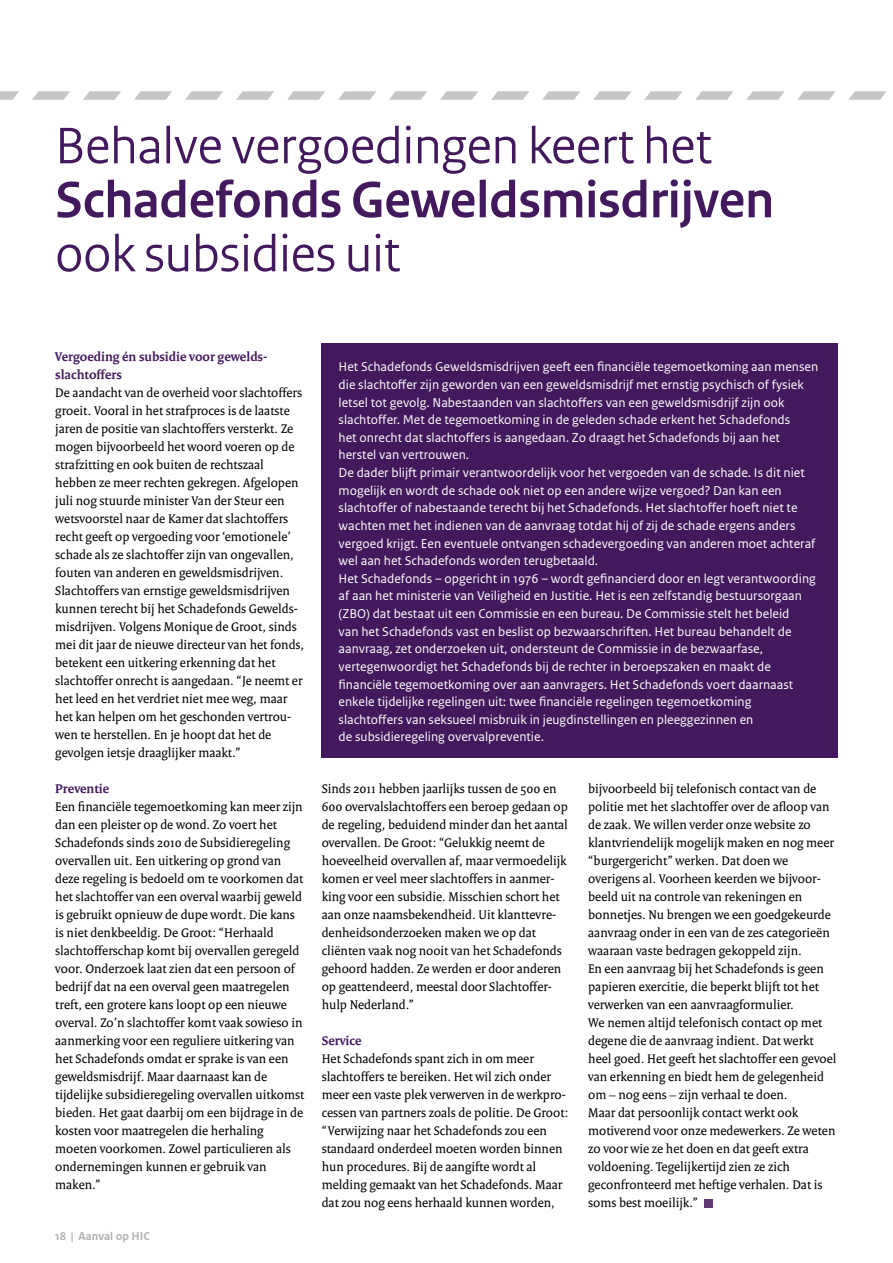
<style>
.page{position:relative;width:893px;height:1263px;background:#fff}
.page>*{position:absolute;margin:0;border:0;box-sizing:border-box;transform-origin:0 0}
._07__tekstkader{font:54px/54px "Rijksoverheid Sans Heading";color:#43195d}
._07__tekstkader-2{font:13.5px/18px "Rijksoverheid Serif";color:#000}
._07__tekstkader-3{font:13.5px/17.7px "Rijksoverheid Sans Text";color:#fff}
.t1{font:700 12px "Rijksoverheid Sans Text";color:#b2b2b2}
.s1{font-weight:700}
.s2{font-weight:700;color:#43195d}
</style>
<div class="page">
<svg style="left:0;top:91px;width:19px;height:9px"></svg>
<svg style="left:32px;top:91px;width:38px;height:9px"></svg>
<svg style="left:83px;top:91px;width:38px;height:9px"></svg>
<svg style="left:134px;top:91px;width:38px;height:9px"></svg>
<svg style="left:185px;top:91px;width:38px;height:9px"></svg>
<svg style="left:236px;top:91px;width:38px;height:9px"></svg>
<svg style="left:287px;top:91px;width:38px;height:9px"></svg>
<svg style="left:338px;top:91px;width:38px;height:9px"></svg>
<svg style="left:389px;top:91px;width:38px;height:9px"></svg>
<svg style="left:440px;top:91px;width:38px;height:9px"></svg>
<svg style="left:491px;top:91px;width:38px;height:9px"></svg>
<svg style="left:542px;top:91px;width:38px;height:9px"></svg>
<svg style="left:593px;top:91px;width:38px;height:9px"></svg>
<svg style="left:644px;top:91px;width:38px;height:9px"></svg>
<svg style="left:695px;top:91px;width:38px;height:9px"></svg>
<svg style="left:746px;top:91px;width:38px;height:9px"></svg>
<svg style="left:797px;top:91px;width:39px;height:9px"></svg>
<svg style="left:848px;top:91px;width:39px;height:9px"></svg>
<div style="left:704px;top:1199px;width:9px;height:8px;background:#5f3974"></div>
<div style="left:322px;top:343px;width:516px;height:414px;background:#43195d"></div>
<p class="_07__tekstkader" style="left:55px;top:119px;width:720px">Behalve vergoedingen keert het<br><span class="s1">Schadefonds Geweldsmisdrijven </span>ook subsidies uit</p>
<p class="_07__tekstkader-2" style="left:55px;top:348px;width:251px"><span class="s2">Vergoeding én subsidie voor gewelds&shy;slachtoffers<br></span>De aandacht van de overheid voor slachtoffers groeit. Vooral in het strafproces is de laatste jaren de positie van slachtoffers versterkt. Ze mogen bijvoorbeeld het woord voeren op de strafzitting en ook buiten de rechtszaal hebben ze meer rechten gekregen. Afgelopen juli nog stuurde minister Van der Steur een wetsvoorstel naar de Kamer dat slachtoffers recht geeft op vergoeding voor ‘emotionele’ schade als ze slachtoffer zijn van ongevallen, fouten van anderen en geweldsmisdrijven.<br>Slachtoffers van ernstige geweldsmisdrijven kunnen terecht bij het Schadefonds Gewelds&shy;misdrijven. Volgens Monique de Groot, sinds mei dit jaar de nieuwe directeur van het fonds, betekent een uitkering erkenning dat het slachtoffer onrecht is aangedaan. “Je neemt er het leed en het verdriet niet mee weg, maar het kan helpen om het geschonden vertrou&shy;wen te herstellen. En je hoopt dat het de gevolgen ietsje draaglijker maakt.”</p>
<p class="_07__tekstkader-2" style="left:55px;top:780px;width:250px"><span class="s2">Preventie<br></span>Een financiële tegemoetkoming kan meer zijn dan een pleister op de wond. Zo voert het Schadefonds sinds 2010 de Subsidieregeling overvallen uit. Een uitkering op grond van deze regeling is bedoeld om te voorkomen dat het slachtoffer van een overval waarbij geweld is gebruikt opnieuw de dupe wordt. Die kans is niet denkbeeldig. De Groot: “Herhaald slachtofferschap komt bij overvallen geregeld voor. Onderzoek laat zien dat een persoon of bedrijf dat na een overval geen maatregelen treft, een grotere kans loopt op een nieuwe overval. Zo’n slachtoffer komt vaak sowieso in aanmerking voor een reguliere uitkering van het Schadefonds omdat er sprake is van een geweldsmisdrijf. Maar daarnaast kan de tijdelijke subsidieregeling overvallen uitkomst bieden. Het gaat daarbij om een bijdrage in de kosten voor maatregelen die herhaling moeten voorkomen. Zowel particulieren als ondernemingen kunnen er gebruik van maken.”</p>
<p class="_07__tekstkader-2" style="left:322px;top:780px;width:248px">Sinds 2011 hebben jaarlijks tussen de 500 en 600 overvalslachtoffers een beroep gedaan op de regeling, beduidend minder dan het aantal overvallen. De Groot: “Gelukkig neemt de hoeveelheid overvallen af, maar vermoedelijk komen er veel meer slachtoffers in aanmer&shy;king voor een subsidie. Misschien schort het aan onze naamsbekendheid. Uit klanttevre&shy;denheidsonderzoeken maken we op dat cliënten vaak nog nooit van het Schadefonds gehoord hadden. Ze werden er door anderen op geattendeerd, meestal door Slachtoffer&shy;hulp Nederland.”</p>
<p class="_07__tekstkader-3" style="left:339px;top:358px;width:481px">Het Schadefonds Geweldsmisdrijven geeft een financiële tegemoetkoming aan mensen die slachtoffer zijn geworden van een geweldsmisdrijf met ernstig psychisch of fysiek letsel tot gevolg. Nabestaanden van slachtoffers van een geweldsmisdrijf zijn ook slachtoffer. Met de tegemoetkoming in de geleden schade erkent het Schadefonds<br>het onrecht dat slachtoffers is aangedaan. Zo draagt het Schadefonds bij aan het herstel van vertrouwen.<br>De dader blijft primair verantwoordelijk voor het vergoeden van de schade. Is dit niet mogelijk en wordt de schade ook niet op een andere wijze vergoed? Dan kan een slachtoffer of nabestaande terecht bij het Schadefonds. Het slachtoffer hoeft niet te wachten met het indienen van de aanvraag totdat hij of zij de schade ergens anders vergoed krijgt. Een eventuele ontvangen schadevergoeding van anderen moet achteraf wel aan het Schadefonds worden terugbetaald.<br>Het Schadefonds – opgericht in 1976 – wordt gefinancierd door en legt verantwoording af aan het ministerie van Veiligheid en Justitie. Het is een zelfstandig bestuursorgaan (ZBO) dat bestaat uit een Commissie en een bureau. De Commissie stelt het beleid<br>van het Schadefonds vast en beslist op bezwaarschriften. Het bureau behandelt de aanvraag, zet onderzoeken uit, ondersteunt de Commissie in de bezwaarfase, vertegenwoordigt het Schadefonds bij de rechter in beroepszaken en maakt de financiële tegemoetkoming over aan aanvragers. Het Schadefonds voert daarnaast enkele tijdelijke regelingen uit: twee financiële regelingen tegemoetkoming slachtoffers van seksueel misbruik in jeugdinstellingen en pleeggezinnen en<br>de subsidieregeling overvalpreventie.</p>
<p class="_07__tekstkader-2" style="left:588px;top:780px;width:250px">bijvoorbeeld bij telefonisch contact van de politie met het slachtoffer over de afloop van de zaak. We willen verder onze website zo klantvriendelijk mogelijk maken en nog meer “burgergericht” werken. Dat doen we overigens al. Voorheen keerden we bijvoor&shy;beeld uit na controle van rekeningen en bonnetjes. Nu brengen we een goedgekeurde aanvraag onder in een van de zes categorieën waaraan vaste bedragen gekoppeld zijn.<br>En een aanvraag bij het Schadefonds is geen papieren exercitie, die beperkt blijft tot het verwerken van een aanvraagformulier.<br>We nemen altijd telefonisch contact op met degene die de aanvraag indient. Dat werkt heel goed. Het geeft het slachtoffer een gevoel van erkenning en biedt hem de gelegenheid om – nog eens – zijn verhaal te doen.<br>Maar dat persoonlijk contact werkt ook motiverend voor onze medewerkers. Ze weten zo voor wie ze het doen en dat geeft extra voldoening. Tegelijkertijd zien ze zich geconfronteerd met heftige verhalen. Dat is soms best moeilijk.”</p>
<p class="_07__tekstkader-2" style="left:322px;top:1032px;width:248px"><span class="s2">Service<br></span>Het Schadefonds spant zich in om meer slachtoffers te bereiken. Het wil zich onder meer een vaste plek verwerven in de werkpro&shy;cessen van partners zoals de politie. De Groot: “Verwijzing naar het Schadefonds zou een standaard onderdeel moeten worden binnen hun procedures. Bij de aangifte wordt al melding gemaakt van het Schadefonds. Maar dat zou nog eens herhaald kunnen worden,</p>
<p class="t1" style="left:55px;top:1229px;width:96px">18 | Aanval op HIC</p>
</div>
